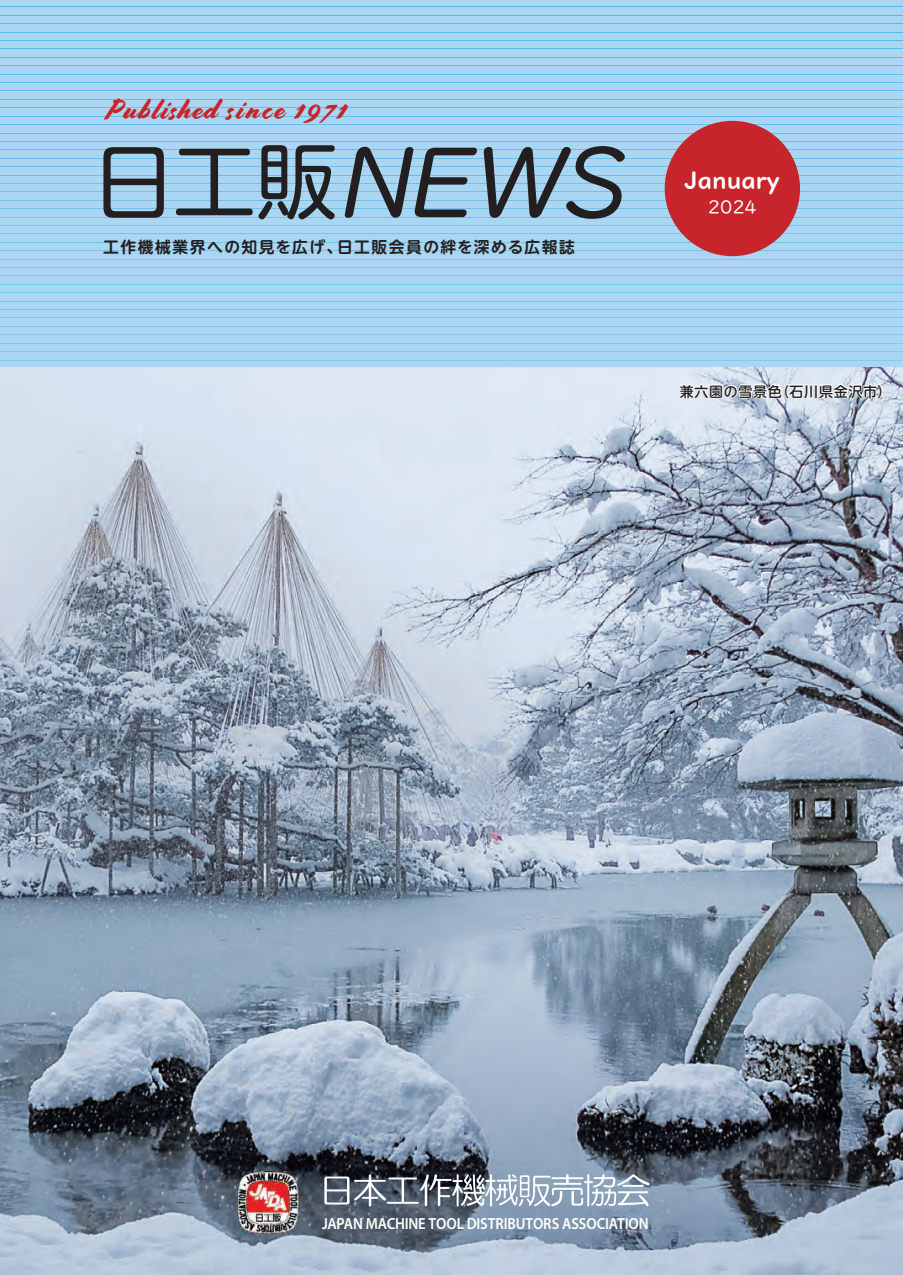
<style>
.page{position:relative;width:903px;height:1275px;background:#fff}
.page>*{position:absolute;margin:0;border:0;box-sizing:border-box;transform-origin:0 0}
.t1{font:italic 99.23px "UD Digi Kyo";color:#231f20}
.t2{font:28px "Cortado";letter-spacing:.05em;color:#c8242b}
.t3{font:700 23.45px "UD Digi Kyo Latin";color:#fff}
.t4{font:18.55px "UD Digi Kyo Latin";color:#fff}
.t5{font:600 16.1px "Myriad Pro";letter-spacing:-.015em;color:#fff;scale:.91 1}
.t6{font:700 15.75px "UD Shin M Go Pr 6 N De";letter-spacing:.095em;color:#231f20}
.t7{font:500 14px "UD Shin M Go Pr 6 N";letter-spacing:.05em;color:#231f20}
.s1{font-family:"UD Shin M Go Pr 6 N";font-style:normal;font-size:82.25px}
</style>
<div class="page">
<div style="left:0;top:0;width:903px;height:367px;background:#aad6f2"></div>
<hr style="left:0;top:6px;width:903px;height:1px;background:#53b8e8">
<hr style="left:0;top:15px;width:903px;height:1px;background:#55b9e8">
<hr style="left:0;top:23px;width:903px;height:1px;background:#56bae9">
<hr style="left:0;top:32px;width:903px;height:1px;background:#56bae9">
<hr style="left:0;top:40px;width:903px;height:1px;background:#59b9e9">
<hr style="left:0;top:48px;width:903px;height:1px;background:#5abae9">
<hr style="left:0;top:57px;width:903px;height:1px;background:#5bbae9">
<hr style="left:0;top:65px;width:903px;height:1px;background:#5fbbe9">
<hr style="left:0;top:74px;width:903px;height:1px;background:#60bcea">
<hr style="left:0;top:82px;width:903px;height:1px;background:#61bcea">
<hr style="left:0;top:91px;width:903px;height:1px;background:#63bcea">
<hr style="left:0;top:99px;width:903px;height:1px;background:#64bcea">
<hr style="left:0;top:107px;width:903px;height:1px;background:#66bcea">
<hr style="left:0;top:116px;width:903px;height:1px;background:#67bdea">
<hr style="left:0;top:124px;width:903px;height:1px;background:#68bdea">
<hr style="left:0;top:133px;width:903px;height:1px;background:#68beeb">
<hr style="left:0;top:141px;width:903px;height:1px;background:#6bbeea">
<hr style="left:0;top:149px;width:903px;height:1px;background:#6cbeea">
<hr style="left:0;top:158px;width:903px;height:1px;background:#6cbeea">
<hr style="left:0;top:166px;width:903px;height:1px;background:#6ebfeb">
<hr style="left:0;top:175px;width:903px;height:1px;background:#6ebfeb">
<hr style="left:0;top:183px;width:903px;height:1px;background:#6fc0ec">
<hr style="left:0;top:191px;width:903px;height:1px;background:#71c0eb">
<hr style="left:0;top:200px;width:903px;height:1px;background:#72c0eb">
<hr style="left:0;top:208px;width:903px;height:1px;background:#73c0eb">
<hr style="left:0;top:217px;width:903px;height:1px;background:#74c1ec">
<hr style="left:0;top:225px;width:903px;height:1px;background:#75c2ec">
<hr style="left:0;top:233px;width:903px;height:1px;background:#76c3ec">
<hr style="left:0;top:242px;width:903px;height:1px;background:#77c2ec">
<hr style="left:0;top:250px;width:903px;height:1px;background:#78c2ec">
<hr style="left:0;top:259px;width:903px;height:1px;background:#7ac3ec">
<hr style="left:0;top:267px;width:903px;height:1px;background:#79c3ec">
<hr style="left:0;top:275px;width:903px;height:1px;background:#7cc4ec">
<hr style="left:0;top:284px;width:903px;height:1px;background:#7dc4ec">
<hr style="left:0;top:292px;width:903px;height:1px;background:#7dc4ec">
<hr style="left:0;top:301px;width:903px;height:1px;background:#7fc5ed">
<hr style="left:0;top:309px;width:903px;height:1px;background:#80c5ed">
<hr style="left:0;top:318px;width:903px;height:1px;background:#80c6ed">
<hr style="left:0;top:326px;width:903px;height:1px;background:#81c6ed">
<hr style="left:0;top:334px;width:903px;height:1px;background:#83c7ed">
<hr style="left:0;top:343px;width:903px;height:1px;background:#83c7ed">
<hr style="left:0;top:351px;width:903px;height:1px;background:#87c8ee">
<hr style="left:0;top:360px;width:903px;height:1px;background:#89c8ee">
<img style="left:0;top:367px;width:903px;height:908px">
<svg style="left:324px;top:1174px;width:326px;height:32px"></svg>
<img style="left:237px;top:1172px;width:63px;height:61px">
<svg style="left:678px;top:382px;width:205px;height:18px"></svg>
<div style="left:665px;top:121px;width:135px;height:135px;background:#c8242b;border-radius:50%"></div>
<h2 class="t2" style="left:106px;top:93px;width:241px">Published since 1971</h2>
<h1 class="t1" style="left:93px;top:140px;width:538px"><span class="s1">日工販</span>NEWS</h1>
<p class="t6" style="left:103px;top:234px;width:473px">工作機械業界への知見を広げ、日工販会員の絆を深める広報誌</p>
<h3 class="t3" style="left:685px;top:170px;width:96px">January</h3>
<p class="t4" style="left:708px;top:199px;width:51px">2024</p>
<p class="t7" style="left:680px;top:379px;width:213px">兼六園の雪景色（石川県金沢市）</p>
<p class="t5" style="left:322px;top:1213px;width:360px">JAPAN MACHINE TOOL DISTRIBUTORS ASSOCIATION</p>
</div>
